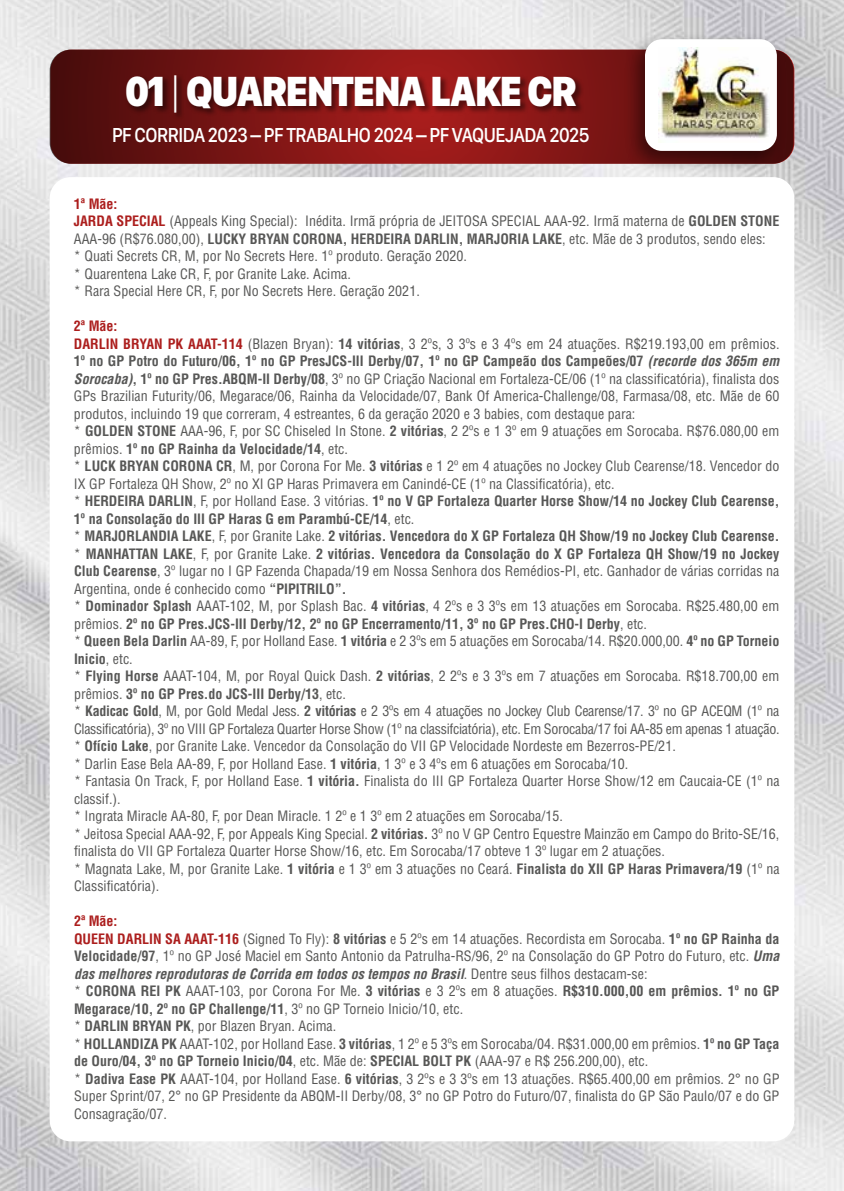
<style>
.page{position:relative;width:844px;height:1191px;background:#fff}
.page>*{position:absolute;margin:0;border:0;box-sizing:border-box;transform-origin:0 0}
.t1{font:900 43.75px "SF Compact Display";letter-spacing:-.025em;color:#fff;scale:.88 1}
.t2{font:500 21px "SF Compact Display";letter-spacing:-.025em;color:#fff;scale:.88 1}
.t3{font:condensed 14px/17.5px "Helvetica LT Std";color:#575756}
.s1{font-weight:300}
.s2{font-weight:700;color:#ac1e1d}
.s3{font-weight:700}
.s4{font-weight:700;font-style:italic}
</style>
<div class="page">
<img style="left:0;top:0;width:843px;height:1191px">
<div style="left:50px;top:177px;width:744px;height:964px;background:#fff;border-radius:21px"></div>
<svg style="left:50px;top:50px;width:743px;height:114px;background:#7a1514"></svg>
<div style="left:124px;top:74px;width:460px;height:47px;background:#000;opacity:.45"></div>
<div style="left:623px;top:31px;width:163px;height:143px;background:#000;opacity:.45"></div>
<div style="left:644px;top:39px;width:132px;height:112px;background:#fff;border-radius:17px"></div>
<img style="left:658px;top:48px;width:111px;height:90px">
<h1 class="t1" style="left:125px;top:65px;width:514px">01 <span class="s1">|</span> QUARENTENA LAKE CR</h1>
<h2 class="t2" style="left:112px;top:122px;width:544px">PF CORRIDA 2023 – PF TRABALHO 2024 – PF VAQUEJADA 2025</h2>
<p class="t3" style="left:74px;top:195px;width:706px"><span class="s2">1ª Mãe:<br>JARDA SPECIAL</span> (Appeals King Special): Inédita. Irmã própria de JEITOSA SPECIAL AAA-92. Irmã materna de <span class="s3">GOLDEN STONE </span>AAA-96 (R$76.080,00), <span class="s3">LUCKY BRYAN CORONA, HERDEIRA DARLIN, MARJORIA LAKE</span>, etc. Mãe de 3 produtos, sendo eles:<br>* Quati Secrets CR, M, por No Secrets Here. 1º produto. Geração 2020.<br>* Quarentena Lake CR, F, por Granite Lake. Acima.<br>* Rara Special Here CR, F, por No Secrets Here. Geração 2021.</p>
<p class="t3" style="left:74px;top:317px;width:707px"><span class="s2">2ª Mãe:<br>DARLIN BRYAN PK AAAT-114</span> (Blazen Bryan): <span class="s3">14 vitórias</span>, 3 2ºs, 3 3ºs e 3 4ºs em 24 atuações. R$219.193,00 em prêmios.<br><span class="s3">1º no GP Potro do Futuro/06, 1º no GP PresJCS-III Derby/07, 1º no GP Campeão dos Campeões/07</span> <span class="s4">(recorde dos 365m em Sorocaba)</span><span class="s3">, 1º no GP Pres.ABQM-II Derby/08</span>, 3º no GP Criação Nacional em Fortaleza-CE/06 (1º na classificatória), finalista dos GPs Brazilian Futurity/06, Megarace/06, Rainha da Velocidade/07, Bank Of America-Challenge/08, Farmasa/08, etc. Mãe de 60 produtos, incluindo 19 que correram, 4 estreantes, 6 da geração 2020 e 3 babies, com destaque para:<br>* <span class="s3">GOLDEN STONE</span> AAA-96, F, por SC Chiseled In Stone. <span class="s3">2 vitórias</span>, 2 2ºs e 1 3º em 9 atuações em Sorocaba. R$76.080,00 em prêmios. <span class="s3">1º no GP Rainha da Velocidade/14</span>, etc.<br>* <span class="s3">LUCK BRYAN CORONA CR</span>, M, por Corona For Me. <span class="s3">3 vitórias</span> e 1 2º em 4 atuações no Jockey Club Cearense/18. Vencedor do IX GP Fortaleza QH Show, 2º no XI GP Haras Primavera em Canindé-CE (1º na Classificatória), etc.<br>* <span class="s3">HERDEIRA DARLIN</span>, F, por Holland Ease. 3 vitórias. <span class="s3">1º no V GP Fortaleza Quarter Horse Show/14 no Jockey Club Cearense, 1º na Consolação do III GP Haras G em Parambú-CE/14</span>, etc.<br>* <span class="s3">MARJORLANDIA LAKE</span>, F, por Granite Lake. <span class="s3">2 vitórias. Vencedora do X GP Fortaleza QH Show/19 no Jockey Club Cearense. </span>* <span class="s3">MANHATTAN LAKE</span>, F, por Granite Lake. <span class="s3">2 vitórias. Vencedora da Consolação do X GP Fortaleza QH Show/19 no Jockey Club Cearense</span>, 3º lugar no I GP Fazenda Chapada/19 em Nossa Senhora dos Remédios-PI, etc. Ganhador de várias corridas na Argentina, onde é conhecido como <span class="s3">“PIPITRILO”.<br></span>* <span class="s3">Dominador Splash</span> AAAT-102, M, por Splash Bac. <span class="s3">4 vitórias</span>, 4 2ºs e 3 3ºs em 13 atuações em Sorocaba. R$25.480,00 em prêmios. <span class="s3">2º no GP Pres.JCS-III Derby/12, 2º no GP Encerramento/11, 3º no GP Pres.CHO-I Derby</span>, etc.<br>* <span class="s3">Queen Bela Darlin</span> AA-89, F, por Holland Ease. <span class="s3">1 vitória</span> e 2 3ºs em 5 atuações em Sorocaba/14. R$20.000,00. <span class="s3">4º no GP Torneio Inicio</span>, etc.<br>* <span class="s3">Flying Horse</span> AAAT-104, M, por Royal Quick Dash. <span class="s3">2 vitórias</span>, 2 2ºs e 3 3ºs em 7 atuações em Sorocaba. R$18.700,00 em prêmios. <span class="s3">3º no GP Pres.do JCS-III Derby/13</span>, etc.<br>* <span class="s3">Kadicac Gold</span>, M, por Gold Medal Jess. <span class="s3">2 vitórias</span> e 2 3ºs em 4 atuações no Jockey Club Cearense/17. 3º no GP ACEQM (1º na Classificatória), 3º no VIII GP Fortaleza Quarter Horse Show (1º na classifciatória), etc. Em Sorocaba/17 foi AA-85 em apenas 1 atuação. * <span class="s3">Ofício Lake</span>, por Granite Lake. Vencedor da Consolação do VII GP Velocidade Nordeste em Bezerros-PE/21.<br>* Darlin Ease Bela AA-89, F, por Holland Ease. <span class="s3">1 vitória</span>, 1 3º e 3 4ºs em 6 atuações em Sorocaba/10.<br>* Fantasia On Track, F, por Holland Ease. <span class="s3">1 vitória.</span> Finalista do III GP Fortaleza Quarter Horse Show/12 em Caucaia-CE (1º na classif.).<br>* Ingrata Miracle AA-80, F, por Dean Miracle. 1 2º e 1 3º em 2 atuações em Sorocaba/15.<br>* Jeitosa Special AAA-92, F, por Appeals King Special. <span class="s3">2 vitórias.</span> 3º no V GP Centro Equestre Mainzão em Campo do Brito-SE/16, finalista do VII GP Fortaleza Quarter Horse Show/16, etc. Em Sorocaba/17 obteve 1 3º lugar em 2 atuações.<br>* Magnata Lake, M, por Granite Lake. <span class="s3">1 vitória</span> e 1 3º em 3 atuações no Ceará. <span class="s3">Finalista do XII GP Haras Primavera/19</span> (1º na Classificatória).</p>
<p class="t3" style="left:74px;top:912px;width:706px"><span class="s2">2ª Mãe:<br>QUEEN DARLIN SA AAAT-116</span> (Signed To Fly): <span class="s3">8 vitórias</span> e 5 2ºs em 14 atuações. Recordista em Sorocaba. <span class="s3">1º no GP Rainha da Velocidade/97</span>, 1º no GP José Maciel em Santo Antonio da Patrulha-RS/96, 2º na Consolação do GP Potro do Futuro, etc. <span class="s4">Uma das melhores reprodutoras de Corrida em todos os tempos no Brasil</span>. Dentre seus filhos destacam-se:<br>* <span class="s3">CORONA REI PK</span> AAAT-103, por Corona For Me. <span class="s3">3 vitórias</span> e 3 2ºs em 8 atuações. <span class="s3">R$310.000,00 em prêmios. 1º no GP Megarace/10, 2º no GP Challenge/11</span>, 3º no GP Torneio Inicio/10, etc.<br>* <span class="s3">DARLIN BRYAN PK</span>, por Blazen Bryan. Acima.<br>* <span class="s3">HOLLANDIZA PK</span> AAAT-102, por Holland Ease. <span class="s3">3 vitórias</span>, 1 2º e 5 3ºs em Sorocaba/04. R$31.000,00 em prêmios. <span class="s3">1º no GP Taça de Ouro/04, 3º no GP Torneio Inicio/04</span>, etc. Mãe de: <span class="s3">SPECIAL BOLT PK</span> (AAA-97 e R$ 256.200,00), etc.<br>* <span class="s3">Dadiva Ease PK</span> AAAT-104, por Holland Ease. <span class="s3">6 vitórias</span>, 3 2ºs e 3 3ºs em 13 atuações. R$65.400,00 em prêmios. 2° no GP Super Sprint/07, 2° no GP Presidente da ABQM-II Derby/08, 3° no GP Potro do Futuro/07, finalista do GP São Paulo/07 e do GP Consagração/07.</p>
</div>
